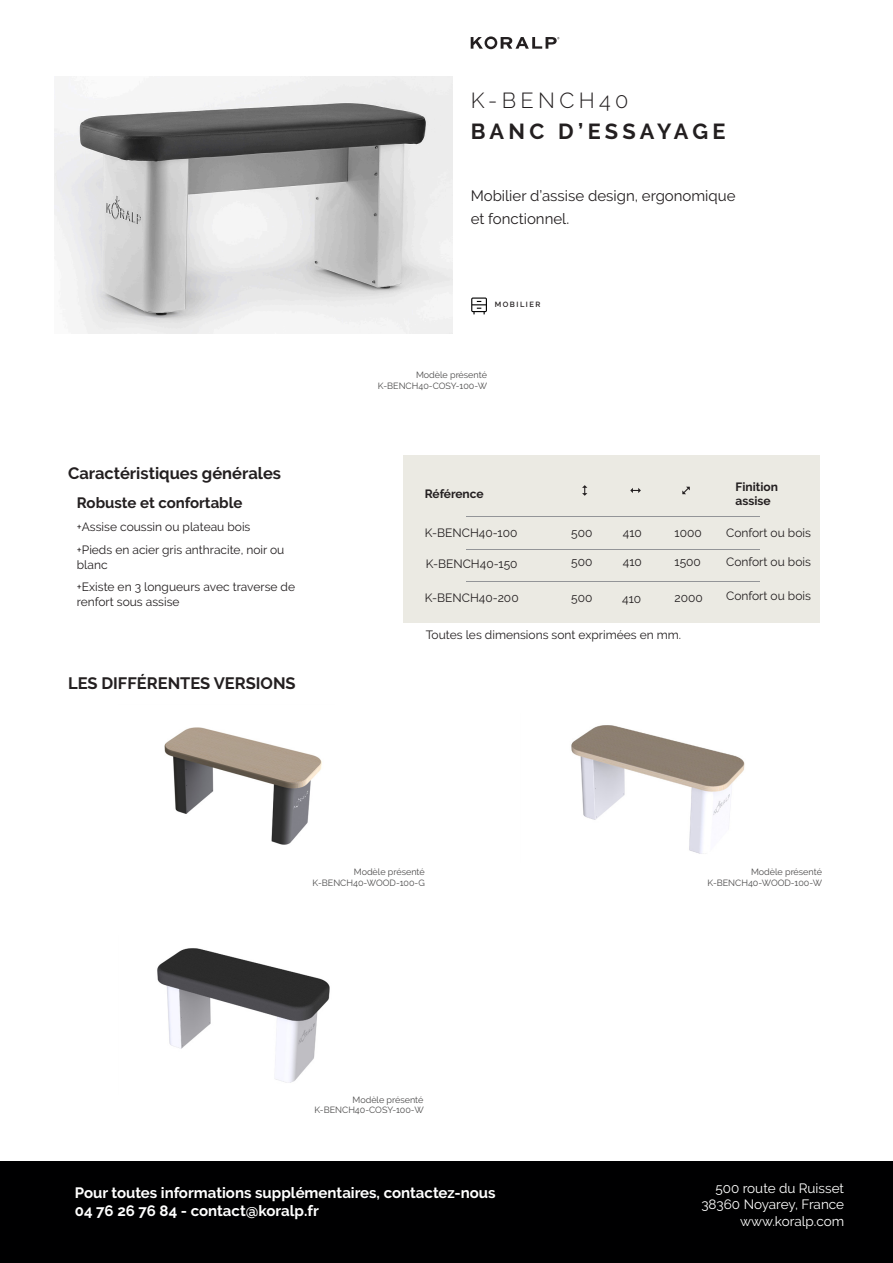
<style>
.page{position:relative;width:893px;height:1263px;background:#fff}
.page>*{position:absolute;margin:0;border:0;box-sizing:border-box;transform-origin:0 0}
.t1{font:700 21.75px "Raleway";letter-spacing:.185em;color:#231f20}
.t2{font:300 21.75px "Raleway";letter-spacing:.2em;color:#231f20}
.t3{font:700 16.5px "Raleway";color:#231f20}
.t4{font:700 15px "Raleway";color:#fff}
.t5{font:15px/22.5px "Raleway";color:#231f20}
.t6{font:700 15px "Raleway";color:#231f20}
.t7{font:13.5px "Raleway";color:#fff}
.t8{font:12px/14.4px "Raleway";color:#231f20}
.t9{font:700 12px/14.4px "Raleway";color:#231f20}
.t10{font:9px "Raleway";color:#4c4b4b}
.t11{font:600 7.5px "Raleway";letter-spacing:.2em;color:#231f20}
</style>
<div class="page">
<svg style="left:471px;top:36px;width:88px;height:13px"></svg>
<div style="left:403px;top:455px;width:417px;height:167px;background:#ebeae3"></div>
<svg style="left:582px;top:485px;width:5px;height:11px"></svg>
<svg style="left:630px;top:488px;width:11px;height:5px"></svg>
<svg style="left:682px;top:487px;width:8px;height:7px"></svg>
<hr style="left:466px;top:549px;width:293px;height:1px;background:#939598">
<hr style="left:466px;top:581px;width:293px;height:1px;background:#939598">
<div style="left:0;top:1161px;width:893px;height:102px;background:#000001"></div>
<hr style="left:466px;top:516px;width:293px;height:1px;background:#939598">
<img style="left:54px;top:77px;width:398px;height:257px">
<svg style="left:471px;top:297px;width:16px;height:17px"></svg>
<img style="left:571px;top:725px;width:174px;height:129px">
<img style="left:157px;top:948px;width:173px;height:135px">
<img style="left:164px;top:727px;width:158px;height:118px">
<p class="t2" style="left:471px;top:88px;width:159px">K-BENCH40</p>
<p class="t1" style="left:471px;top:119px;width:256px">BANC D’ESSAYAGE</p>
<p class="t5" style="left:471px;top:185px;width:266px">Mobilier d’assise design, ergonomique et fonctionnel.</p>
<p class="t3" style="left:68px;top:464px;width:215px">Caractéristiques générales</p>
<p class="t6" style="left:77px;top:494px;width:167px">Robuste et confortable</p>
<p class="t8" style="left:77px;top:520px;width:175px">+Assise coussin ou plateau bois</p>
<p class="t8" style="left:77px;top:543px;width:209px">+Pieds en acier gris anthracite, noir ou blanc</p>
<p class="t8" style="left:77px;top:580px;width:220px">+Existe en 3 longueurs avec traverse de renfort sous assise</p>
<p class="t3" style="left:68px;top:673px;width:229px">LES DIFFÉRENTES VERSIONS</p>
<p class="t11" style="left:495px;top:300px;width:47px">MOBILIER</p>
<p class="t10" style="left:416px;top:369px;width:72px">Modèle présenté</p>
<p class="t10" style="left:378px;top:380px;width:111px">K-BENCH40-COSY-100-W</p>
<p class="t9" style="left:425px;top:487px;width:60px">Référence</p>
<p class="t8" style="left:425px;top:525px;width:94px">K-BENCH40-100</p>
<p class="t8" style="left:426px;top:557px;width:93px">K-BENCH40-150</p>
<p class="t9" style="left:736px;top:479px;width:44px">Finition assise</p>
<p class="t8" style="left:571px;top:525px;width:23px">500</p>
<p class="t8" style="left:623px;top:525px;width:21px">410</p>
<p class="t8" style="left:674px;top:525px;width:29px">1000</p>
<p class="t8" style="left:726px;top:525px;width:86px">Confort ou bois</p>
<p class="t8" style="left:571px;top:555px;width:23px">500</p>
<p class="t8" style="left:623px;top:555px;width:21px">410</p>
<p class="t8" style="left:674px;top:555px;width:28px">1500</p>
<p class="t8" style="left:726px;top:555px;width:86px">Confort ou bois</p>
<p class="t8" style="left:622px;top:591px;width:21px">410</p>
<p class="t8" style="left:674px;top:591px;width:30px">2000</p>
<p class="t8" style="left:726px;top:589px;width:86px">Confort ou bois</p>
<p class="t8" style="left:425px;top:591px;width:95px">K-BENCH40-200</p>
<p class="t8" style="left:571px;top:591px;width:23px">500</p>
<p class="t8" style="left:426px;top:627px;width:257px">Toutes les dimensions sont exprimées en mm.</p>
<p class="t10" style="left:354px;top:867px;width:72px">Modèle présenté</p>
<p class="t10" style="left:312px;top:878px;width:114px">K-BENCH40-WOOD-100-G</p>
<p class="t10" style="left:751px;top:867px;width:72px">Modèle présenté</p>
<p class="t10" style="left:707px;top:878px;width:116px">K-BENCH40-WOOD-100-W</p>
<p class="t10" style="left:353px;top:1094px;width:72px">Modèle présenté</p>
<p class="t10" style="left:314px;top:1105px;width:111px">K-BENCH40-COSY-100-W</p>
<p class="t4" style="left:75px;top:1184px;width:422px">Pour toutes informations supplémentaires, contactez-nous</p>
<p class="t4" style="left:75px;top:1202px;width:245px">04 76 26 76 84 - contact@koralp.fr</p>
<p class="t7" style="left:716px;top:1180px;width:130px">500 route du Ruisset</p>
<p class="t7" style="left:701px;top:1197px;width:144px">38360 Noyarey, France</p>
<p class="t7" style="left:740px;top:1213px;width:105px">www.koralp.com</p>
</div>
